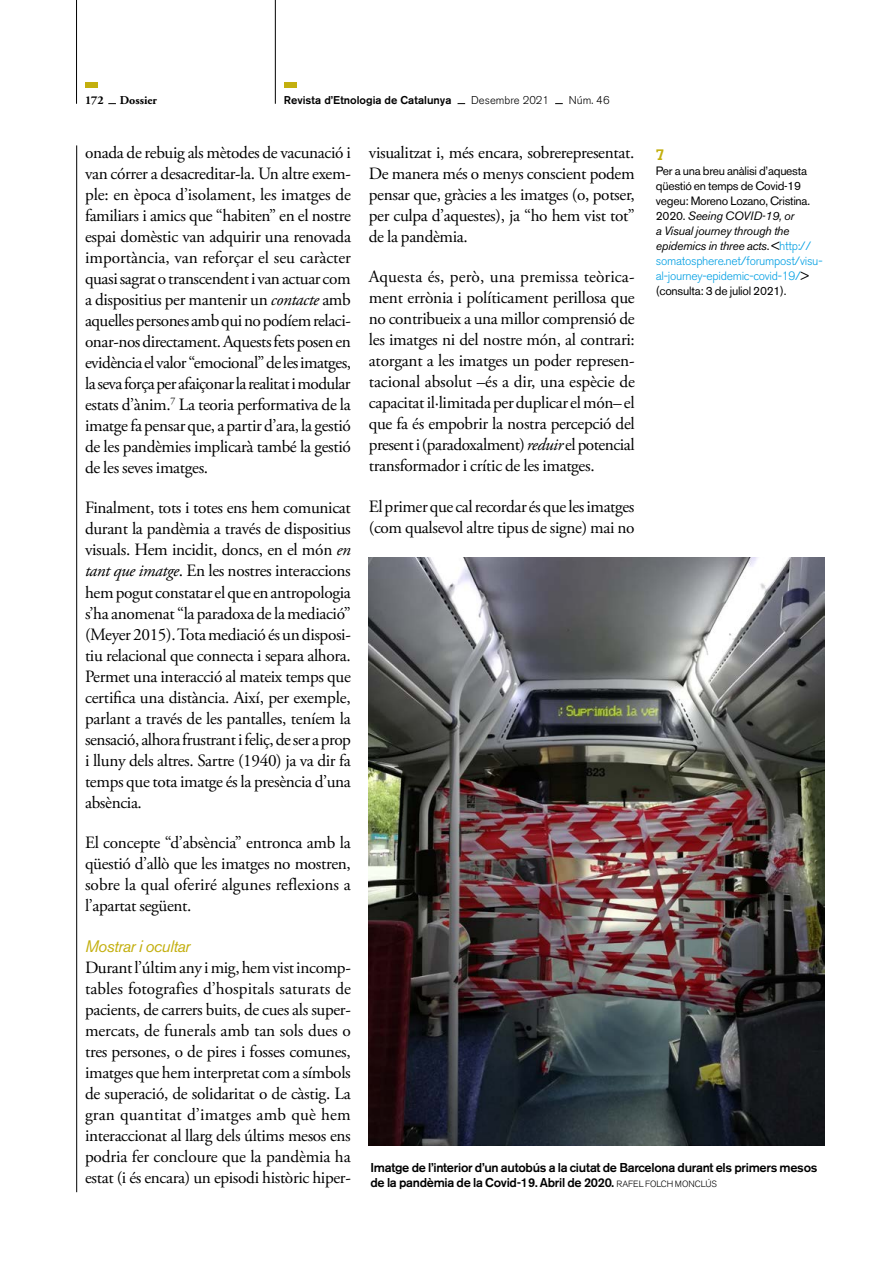
<style>
.page{position:relative;width:893px;height:1263px;background:#fff}
.page>*{position:absolute;margin:0;border:0;box-sizing:border-box;transform-origin:0 0}
.Text{font:17.25px/21px "Adobe Garamond Pro";letter-spacing:-.02em;color:#000;text-align:justify}
.Text_sense_espai{font:17.25px/21px "Adobe Garamond Pro";letter-spacing:-.02em;color:#000;text-align:justify}
.TITOL_COLOR{font:italic 16.5px "Akzidenz Grotesk BE";letter-spacing:-.03em;color:#c3af0e}
.Notes_Text_-_22{font:500 15px "Boton";color:#c3af0e}
.FOTO_text{font:500 12.75px/15px "Akzidenz Grotesk BE";letter-spacing:-.02em;color:#000}
.Notes_Text_-_22-2{font:12px/15px "Akzidenz Grotesk BE";letter-spacing:-.02em;color:#000}
.t1{font:700 12px "Adobe Garamond Pro";color:#000}
.t2{font:500 11.25px "Akzidenz Grotesk BE";color:#000}
.t3{font:300 11.25px "Akzidenz Grotesk BE";color:#000}
.s1{font-style:italic}
.s2{font-weight:300;color:#009fe3}
.s3{font-weight:300;font-size:9px}
</style>
<div class="page">
<img style="left:369px;top:557px;width:456px;height:588px">
<hr style="left:275px;top:0;width:1px;height:104px;background:#000">
<hr style="left:76px;top:0;width:1px;height:104px;background:#000">
<hr style="left:76px;top:145px;width:1px;height:1047px;background:#000">
<div style="left:85px;top:82px;width:12px;height:6px;background:#c3af0e"></div>
<div style="left:284px;top:82px;width:12px;height:6px;background:#c3af0e"></div>
<p class="t1" style="left:85px;top:93px;width:20px">172</p>
<p class="t1" style="left:120px;top:93px;width:39px">Dossier</p>
<p class="t2" style="left:284px;top:93px;width:169px">Revista d’Etnologia de Catalunya</p>
<p class="t3" style="left:471px;top:94px;width:79px">Desembre 2021</p>
<p class="t3" style="left:569px;top:94px;width:42px">Núm. 46</p>
<p class="Text" style="left:85px;top:143px;width:267px">onada de rebuig als mètodes de vacunació i van córrer a desacreditar-la. Un altre exem&shy;ple: en època d’isolament, les imatges de familiars i amics que “habiten” en el nostre espai domèstic van adquirir una renovada importància, van reforçar el seu caràcter quasi sagrat o transcendent i van actuar com a dispositius per mantenir un <span class="s1">contacte</span> amb aquelles persones amb qui no podíem relaci&shy;onar-nos directament. Aquests fets posen en evidència el valor “emocional” de les imatges, la seva força per afaiçonar la realitat i modular estats d’ànim.<sup>7</sup> La teoria performativa de la imatge fa pensar que, a partir d’ara, la gestió de les pandèmies implicarà també la gestió de les seves imatges.</p>
<p class="Text" style="left:85px;top:498px;width:267px">Finalment, tots i totes ens hem comunicat durant la pandèmia a través de dispositius visuals. Hem incidit, doncs, en el món <span class="s1">en tant que imatge</span>. En les nostres interaccions hem pogut constatar el que en antropologia s’ha anomenat “la paradoxa de la mediació” (Meyer 2015). Tota mediació és un disposi&shy;tiu relacional que connecta i separa alhora.<br>Permet una interacció al mateix temps que certifica una distància. Així, per exemple, parlant a través de les pantalles, teníem la sensació, alhora frustrant i feliç, de ser a prop i lluny dels altres. Sartre (1940) ja va dir fa temps que tota imatge és la presència d’una absència.</p>
<p class="Text" style="left:85px;top:833px;width:267px">El concepte “d’absència” entronca amb la qüestió d’allò que les imatges no mostren, sobre la qual oferiré algunes reflexions a l’apartat següent.</p>
<h2 class="TITOL_COLOR" style="left:85px;top:936px;width:107px">Mostrar i ocultar</h2>
<p class="Text_sense_espai" style="left:85px;top:957px;width:267px">Durant l’últim any i mig, hem vist incomp&shy;tables fotografies d’hospitals saturats de pacients, de carrers buits, de cues als super&shy;mercats, de funerals amb tan sols dues o tres persones, o de pires i fosses comunes, imatges que hem interpretat com a símbols de superació, de solidaritat o de càstig. La gran quantitat d’imatges amb què hem interaccionat al llarg dels últims mesos ens podria fer concloure que la pandèmia ha estat (i és encara) un episodi històric hiper-</p>
<p class="Text_sense_espai" style="left:369px;top:143px;width:267px">visualitzat i, més encara, sobrerepresentat.<br>De manera més o menys conscient podem pensar que, gràcies a les imatges (o, potser, per culpa d’aquestes), ja “ho hem vist tot” de la pandèmia.</p>
<p class="Text" style="left:369px;top:267px;width:268px">Aquesta és, però, una premissa teòrica&shy;ment errònia i políticament perillosa que no contribueix a una millor comprensió de les imatges ni del nostre món, al contrari: atorgant a les imatges un poder represen&shy;tacional absolut –és a dir, una espècie de capacitat il·limitada per duplicar el món– el que fa és empobrir la nostra percepció del present i (paradoxalment) <span class="s1">reduir</span> el potencial transformador i crític de les imatges.</p>
<p class="Text" style="left:369px;top:497px;width:267px">El primer que cal recordar és que les imatges (com qualsevol altre tipus de signe) mai no</p>
<p class="Notes_Text_-_22" style="left:656px;top:145px;width:11px">7</p>
<p class="Notes_Text_-_22-2" style="left:656px;top:163px;width:168px">Per a una breu anàlisi d’aquesta qüestió en temps de Covid-19 vegeu: Moreno Lozano, Cristina.<br>2020. <span class="s1">Seeing COVID-19, or<br>a Visual journey through the epidemics in three acts</span>. &lt;<span class="s2">http:// somatosphere.net/forumpost/visu&shy;al-journey-epidemic-covid-19/</span>&gt; (consulta: 3 de juliol 2021).</p>
<p class="FOTO_text" style="left:370px;top:1160px;width:448px">Imatge de l’interior d’un autobús a la ciutat de Barcelona durant els primers mesos de la pandèmia de la Covid-19. Abril de 2020. <span class="s3">RAFEL FOLCH MONCLÚS</span></p>
</div>
